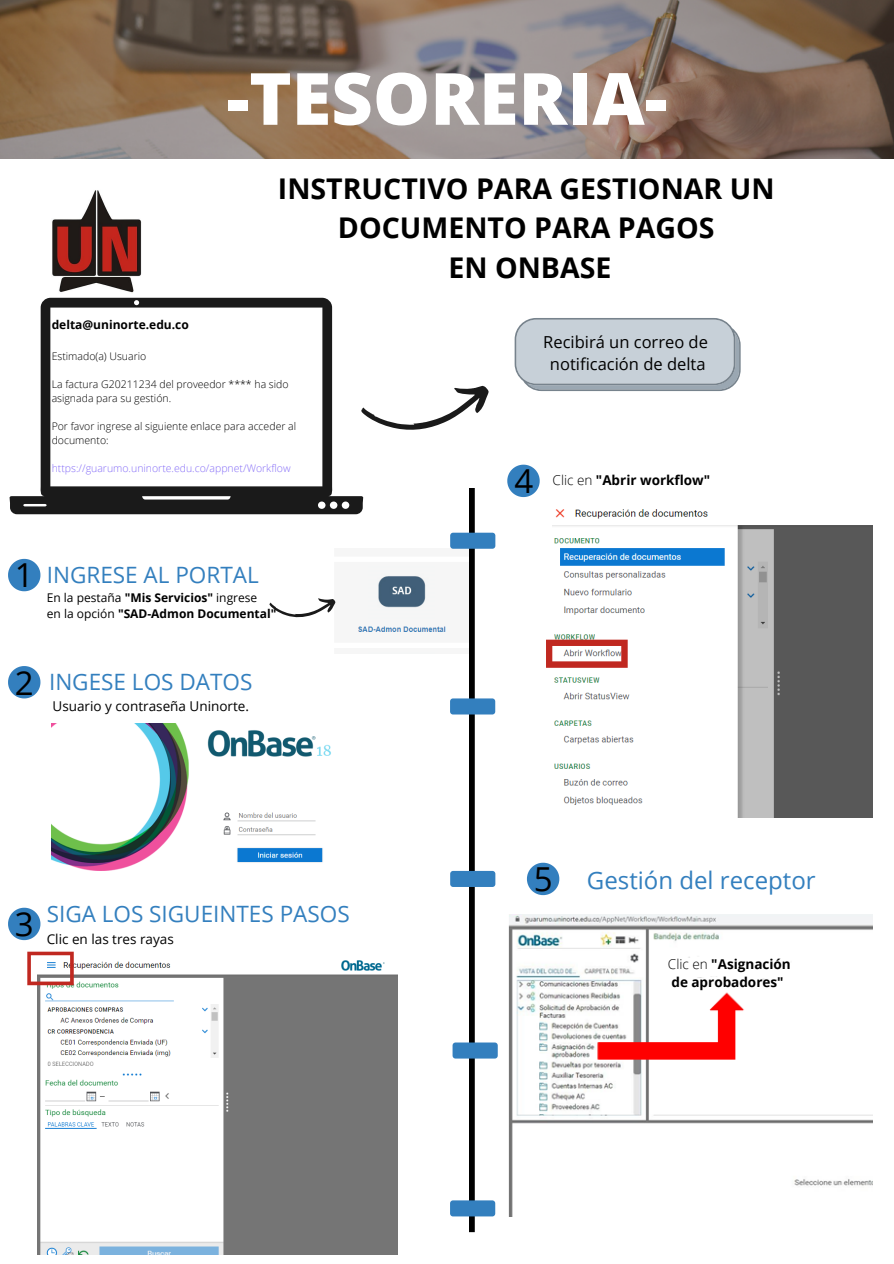
<style>
.page{position:relative;width:894px;height:1264px;background:#fff}
.page>*{position:absolute;margin:0;border:0;box-sizing:border-box;transform-origin:0 0}
.t1{font:800 72px "Open Sans";color:#fff}
.t2{font:33px "Open Sans";color:#000}
.t3{font:700 28.5px "Open Sans";color:#000}
.t4{font:24px "Open Sans";color:#337fbe}
.t5{font:22.5px "Open Sans";color:#337fbe}
.t6{font:16.5px "Open Sans";color:#000}
.t7{font:700 13.5px "Open Sans";color:#000}
.t8{font:13.5px "Open Sans";color:#000}
.t9{font:700 12px "Open Sans";color:#000}
.t10{font:12px "Open Sans";color:#000}
.t11{font:300 10.5px/14px "Open Sans";color:#000}
.t12{font:300 10.5px "Open Sans";color:#866ef8}
.s1{font-weight:300}
.s2{font-weight:700}
.s3{font-weight:400}
</style>
<div class="page">
<svg style="left:0;top:0;width:893px;height:159px"></svg>
<img style="left:49px;top:190px;width:92px;height:108px">
<svg style="left:9px;top:298px;width:355px;height:216px"></svg>
<svg style="left:514px;top:318px;width:226px;height:73px"></svg>
<svg style="left:360px;top:377px;width:129px;height:67px"></svg>
<img style="left:358px;top:548px;width:111px;height:84px">
<svg style="left:269px;top:598px;width:67px;height:20px"></svg>
<img style="left:52px;top:723px;width:279px;height:147px">
<img style="left:38px;top:960px;width:359px;height:294px">
<svg style="left:27px;top:951px;width:47px;height:34px"></svg>
<div style="left:469px;top:489px;width:5px;height:743px;background:#000"></div>
<div style="left:450px;top:532px;width:45px;height:16px;background:#337fbe;border-radius:3px"></div>
<div style="left:450px;top:698px;width:45px;height:16px;background:#337fbe;border-radius:3px"></div>
<div style="left:452px;top:1042px;width:45px;height:16px;background:#337fbe;border-radius:3px"></div>
<div style="left:450px;top:1200px;width:45px;height:16px;background:#337fbe;border-radius:3px"></div>
<div style="left:450px;top:870px;width:45px;height:17px;background:#337fbe;border-radius:3px"></div>
<img style="left:552px;top:509px;width:320px;height:308px">
<svg style="left:546px;top:639px;width:81px;height:28px"></svg>
<svg style="left:8px;top:559px;width:32px;height:32px"></svg>
<svg style="left:8px;top:666px;width:32px;height:32px"></svg>
<svg style="left:8px;top:907px;width:32px;height:33px"></svg>
<svg style="left:507px;top:464px;width:32px;height:33px"></svg>
<svg style="left:526px;top:862px;width:33px;height:33px"></svg>
<img style="left:508px;top:914px;width:364px;height:302px">
<p class="t1" style="left:226px;top:48px;width:442px">-TESORERIA-</p>
<p class="t9" style="left:52px;top:316px;width:139px">delta@uninorte.edu.co</p>
<p class="t3" style="left:278px;top:168px;width:498px">INSTRUCTIVO PARA GESTIONAR UN</p>
<p class="t3" style="left:338px;top:208px;width:378px">DOCUMENTO PARA PAGOS</p>
<p class="t3" style="left:448px;top:247px;width:164px">EN ONBASE</p>
<p class="t11" style="left:52px;top:349px;width:96px">Estimado(a) Usuario</p>
<p class="t11" style="left:52px;top:377px;width:238px">La factura G20211234 del proveedor **** ha sido asignada para su gestión.</p>
<p class="t11" style="left:52px;top:419px;width:246px">Por favor ingrese al siguiente enlace para acceder al documento:</p>
<p class="t12" style="left:52px;top:461px;width:240px">https://guarumo.uninorte.edu.co/appnet/Workflow</p>
<p class="t6" style="left:543px;top:330px;width:166px">Recibirá un correo de</p>
<p class="t6" style="left:549px;top:353px;width:157px">notificación de delta</p>
<p class="t2" style="left:514px;top:458px;width:20px">4</p>
<p class="t7" style="left:552px;top:470px;width:159px"><span class="s1">Clic en</span> "Abrir workflow"</p>
<p class="t2" style="left:15px;top:552px;width:20px">1</p>
<p class="t5" style="left:47px;top:558px;width:213px">INGRESE AL PORTAL</p>
<p class="t10" style="left:47px;top:588px;width:212px">En la pestaña <span class="s2">"Mis Servicios"</span> ingrese</p>
<p class="t9" style="left:47px;top:604px;width:231px"><span class="s3">en la opción</span> "SAD-Admon Documental"</p>
<p class="t2" style="left:15px;top:659px;width:20px">2</p>
<p class="t5" style="left:49px;top:665px;width:205px">INGESE LOS DATOS</p>
<p class="t8" style="left:52px;top:697px;width:198px">Usuario y contraseña Uninorte.</p>
<p class="t2" style="left:15px;top:901px;width:20px">3</p>
<p class="t5" style="left:47px;top:898px;width:304px">SIGA LOS SIGUEINTES PASOS</p>
<p class="t8" style="left:47px;top:929px;width:129px">Clic en las tres rayas</p>
<p class="t2" style="left:533px;top:856px;width:20px">5</p>
<p class="t4" style="left:586px;top:862px;width:230px">Gestión del receptor</p>
<p class="t7" style="left:667px;top:954px;width:124px"><span class="s1">Clic en</span> "Asignación</p>
<p class="t7" style="left:671px;top:972px;width:114px">de aprobadores"</p>
</div>
